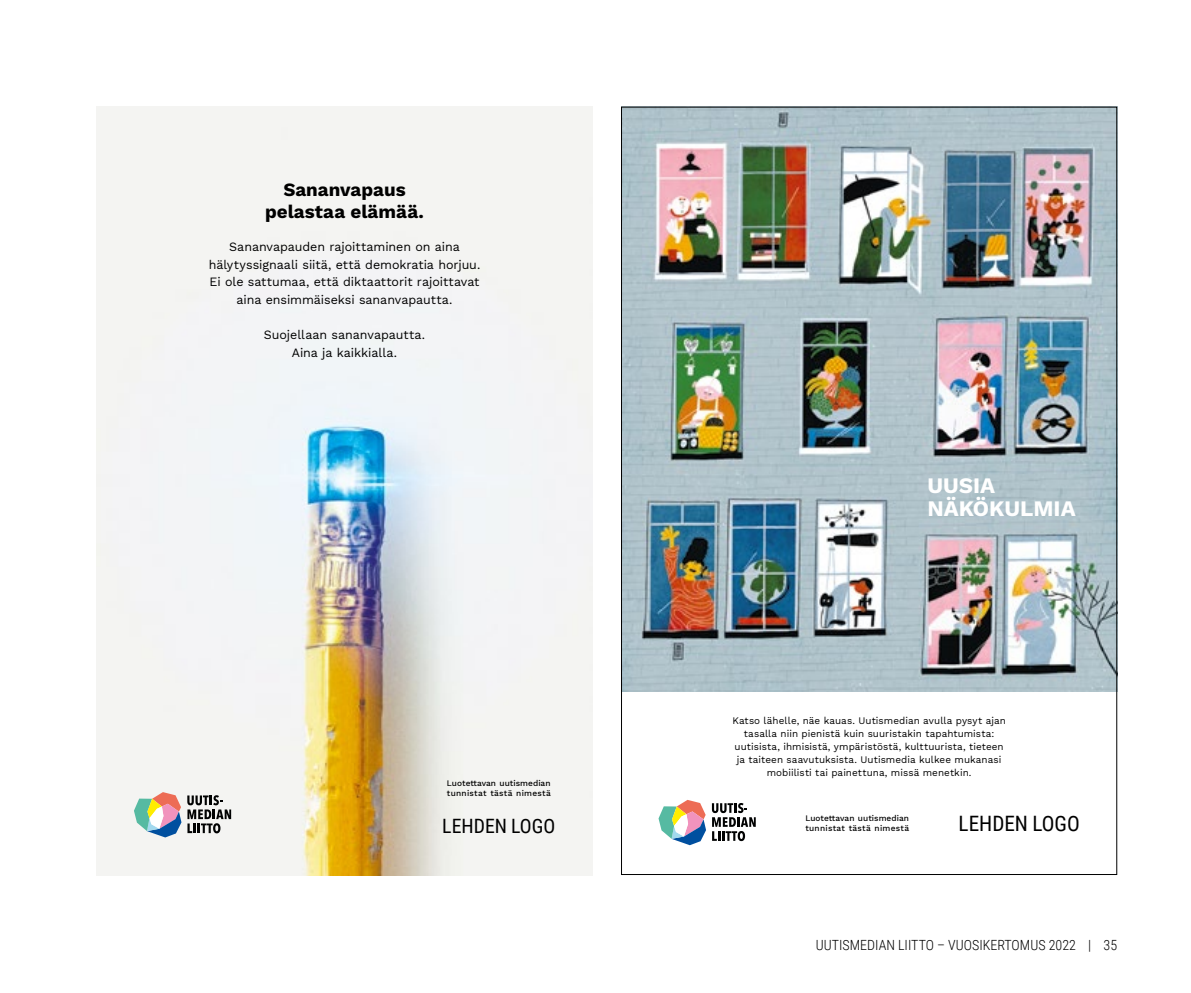
<style>
.page{position:relative;width:1191px;height:993px;background:#fff}
.page>*{position:absolute;margin:0;border:0;box-sizing:border-box;transform-origin:0 0}
.t1{font:700 22.2px/23.8px "Work Sans";color:#fff}
.t2{font:21.2px "Roboto Condensed";color:#000}
.t3{font:19.8px "Roboto Condensed";color:#000}
.t4{font:700 18.8px/21.8px "Work Sans";color:#000;text-align:center}
.t5{font:300 14px "Roboto Condensed";color:#000}
.t6{font:12.4px/17.8px "Work Sans";letter-spacing:-.005em;color:#000;text-align:center}
.t7{font:9.8px/13px "Work Sans";letter-spacing:.005em;color:#000;text-align:center}
.t8{font:500 8.4px/10px "Work Sans";letter-spacing:.005em;color:#000}
</style>
<div class="page">
<svg style="left:712px;top:803px;width:43px;height:37px"></svg>
<svg style="left:658px;top:800px;width:48px;height:44px"></svg>
<img style="left:623px;top:109px;width:492px;height:582px">
<img style="left:96px;top:107px;width:496px;height:767px">
<svg style="left:187px;top:795px;width:44px;height:38px"></svg>
<svg style="left:134px;top:791px;width:47px;height:46px"></svg>
<h3 class="t4" style="left:265px;top:179px;width:160px">Sananvapaus pelastaa elämää.</h3>
<p class="t6" style="left:209px;top:237px;width:273px">Sananvapauden rajoittaminen on aina hälytyssignaali siitä, että demokratia horjuu.<br>Ei ole sattumaa, että diktaattorit rajoittavat aina ensimmäiseksi sananvapautta.</p>
<p class="t6" style="left:264px;top:326px;width:163px">Suojellaan sananvapautta.<br>Aina ja kaikkialla.</p>
<p class="t8" style="left:447px;top:777px;width:105px">Luotettavan uutismedian tunnistat tästä nimestä</p>
<h3 class="t3" style="left:442px;top:812px;width:114px">LEHDEN LOGO</h3>
<h1 class="t1" style="left:927px;top:474px;width:150px">UUSIA<br>NÄKÖKULMIA</h1>
<p class="t7" style="left:732px;top:713px;width:275px">Katso lähelle, näe kauas. Uutismedian avulla pysyt ajan tasalla niin pienistä kuin suuristakin tapahtumista: uutisista, ihmisistä, ympäristöstä, kulttuurista, tieteen ja taiteen saavutuksista. Uutismedia kulkee mukanasi mobiilisti tai painettuna, missä menetkin.</p>
<p class="t8" style="left:805px;top:812px;width:105px">Luotettavan uutismedian tunnistat tästä nimestä</p>
<h2 class="t2" style="left:958px;top:808px;width:123px">LEHDEN LOGO</h2>
<h3 class="t5" style="left:815px;top:934px;width:303px">UUTISMEDIAN LIITTO – VUOSIKERTOMUS 2022 | 35</h3>
</div>
